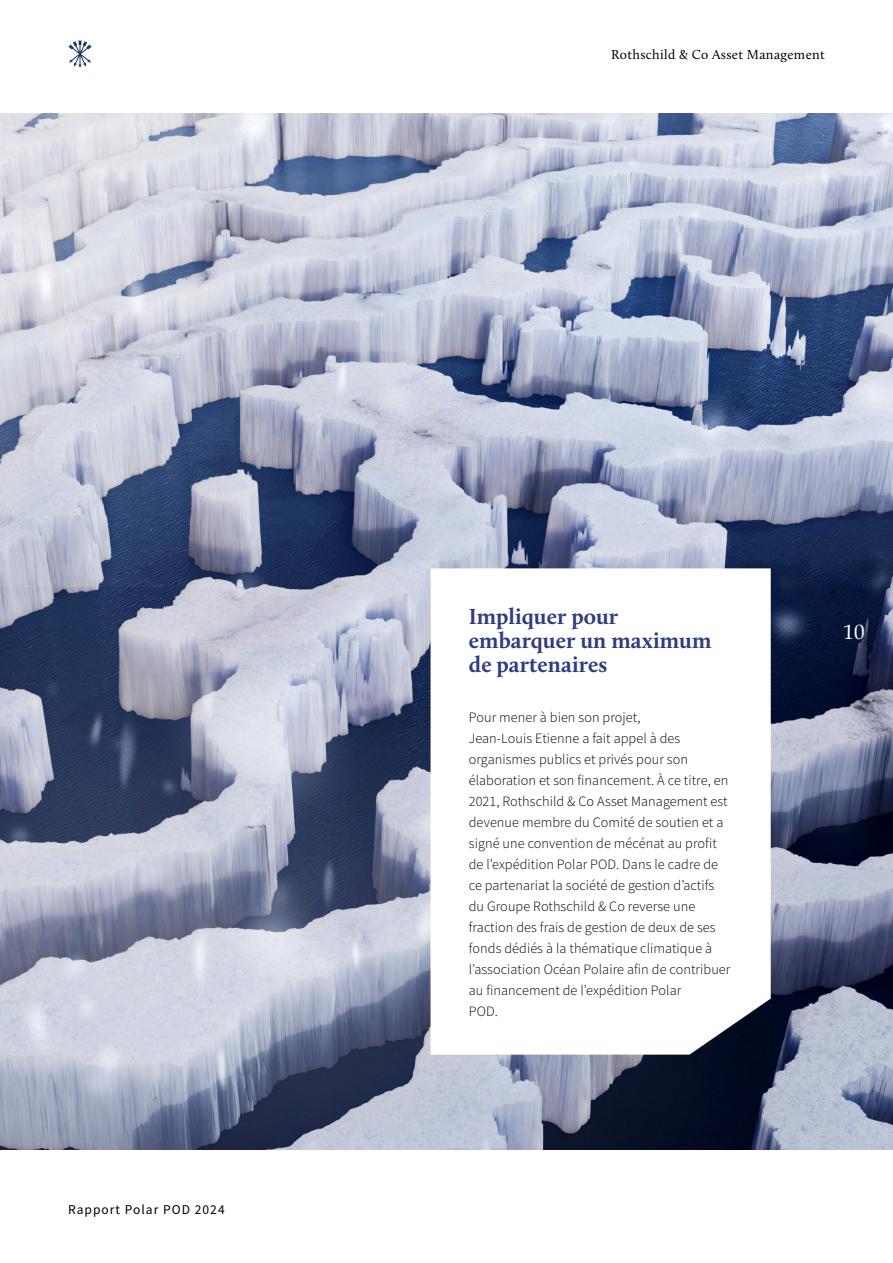
<style>
.page{position:relative;width:893px;height:1263px;background:#fff}
.page>*{position:absolute;margin:0;border:0;box-sizing:border-box;transform-origin:0 0}
.t1{font:700 22.5px/24px "Calluna";color:#2e3d80}
.t2{font:21px "Book Antiqua";color:#fff}
.t3{font:300 14.25px/21px "Source Sans Pro";letter-spacing:.005em;color:#000}
.t4{font:13.5px "Calluna";letter-spacing:.025em;color:#000}
.t5{font:13.5px "Source Sans Pro";letter-spacing:.075em;color:#000}
</style>
<div class="page">
<img style="left:0;top:113px;width:893px;height:1036px">
<svg style="left:431px;top:568px;width:340px;height:486px"></svg>
<svg style="left:68px;top:40px;width:24px;height:28px"></svg>
<p class="t5" style="left:68px;top:1201px;width:158px">Rapport Polar POD 2024</p>
<p class="t4" style="left:611px;top:46px;width:215px">Rothschild &amp; Co Asset Management</p>
<h1 class="t1" style="left:469px;top:604px;width:244px">Impliquer pour embarquer un maximum de partenaires</h1>
<p class="t3" style="left:469px;top:707px;width:263px">Pour mener à bien son projet,<br>Jean-Louis Etienne a fait appel à des organismes publics et privés pour son élaboration et son financement. À ce titre, en 2021, Rothschild &amp; Co Asset Management est devenue membre du Comité de soutien et a signé une convention de mécénat au profit de l’expédition Polar POD. Dans le cadre de ce partenariat la société de gestion d’actifs du Groupe Rothschild &amp; Co reverse une fraction des frais de gestion de deux de ses fonds dédiés à la thématique climatique à l’association Océan Polaire afin de contribuer au financement de l’expédition Polar<br>POD.</p>
<h2 class="t2" style="left:844px;top:617px;width:22px">10</h2>
</div>
